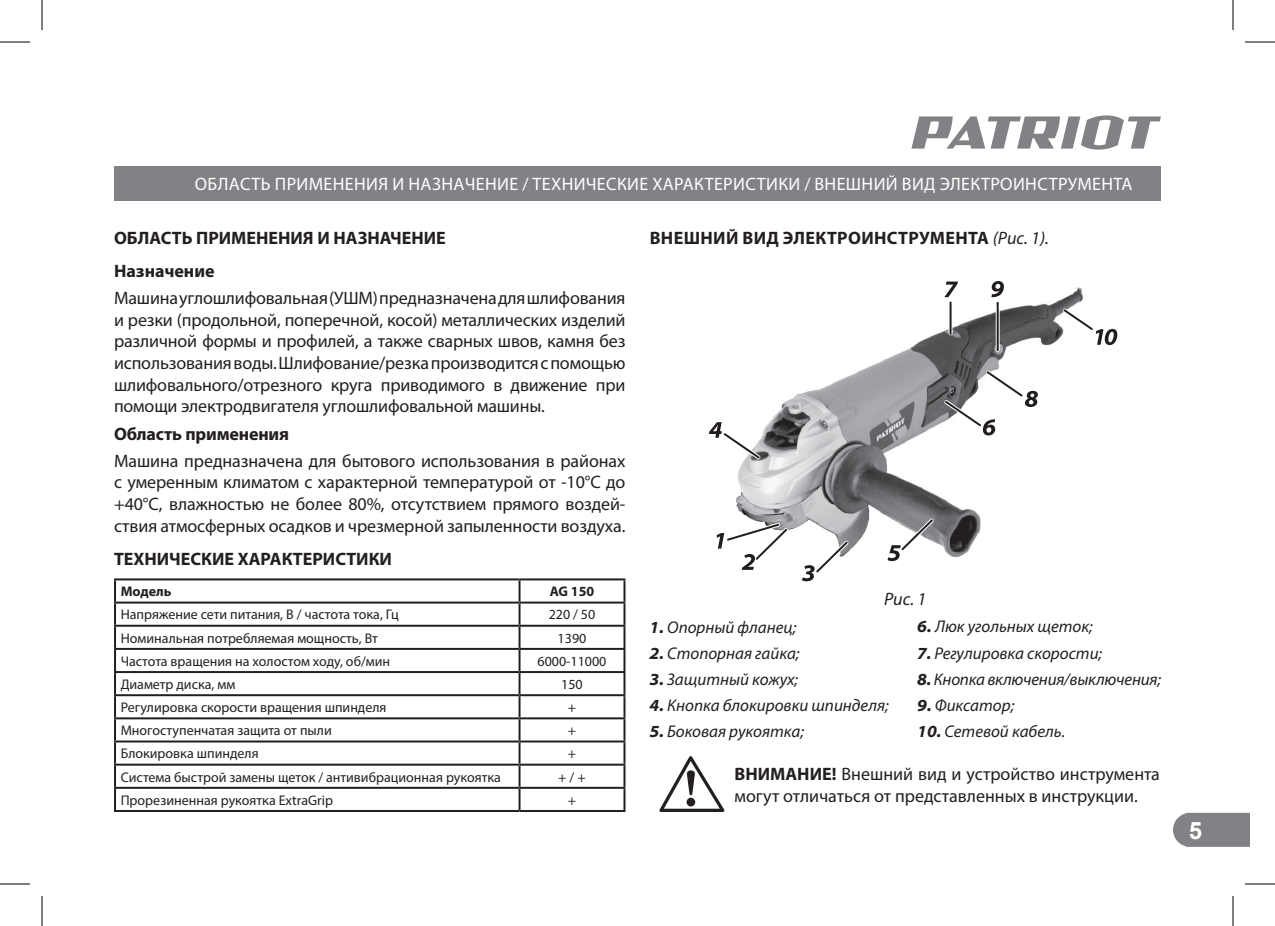
<style>
.page{position:relative;width:1275px;height:926px;background:#fff}
.page>*{position:absolute;margin:0;border:0;box-sizing:border-box;transform-origin:0 0}
.t1{font:700 24px "Arial";color:#fff}
.t2{font:18px/21.6px "Myriad Pro";letter-spacing:-.005em;color:#231f20;text-align:justify}
.t3{font:18px "Myriad Pro";letter-spacing:.02em;color:#fff}
.t4{font:700 18px/33px "Myriad Pro";color:#231f20}
.t5{font:700 18px "Myriad Pro";letter-spacing:.02em;color:#231f20}
.t6{font:italic 18px "Myriad Pro";color:#231f20}
.t7{font:italic 17px "Myriad Pro";color:#231f20}
.t8{font:14px "Myriad Pro";color:#231f20}
.t9{font:700 14px "Myriad Pro";color:#231f20}
.s1{font-weight:400;font-style:italic}
.s2{font-weight:700;font-stretch:semi-expanded}
.s3{font-weight:700}
</style>
<div class="page">
<svg style="left:1173px;top:813px;width:77px;height:34px;background:#86888b"></svg>
<svg style="left:911px;top:115px;width:250px;height:35px"></svg>
<img style="left:708px;top:281px;width:376px;height:281px">
<div style="left:114px;top:166px;width:1047px;height:34px;background:#808285"></div>
<hr style="left:114px;top:578px;width:405px;height:2px;background:#231f20">
<hr style="left:114px;top:580px;width:2px;height:22px;background:#231f20">
<hr style="left:519px;top:578px;width:106px;height:2px;background:#231f20">
<hr style="left:518px;top:580px;width:2px;height:22px;background:#231f20">
<hr style="left:623px;top:580px;width:2px;height:22px;background:#231f20">
<hr style="left:114px;top:602px;width:405px;height:2px;background:#231f20">
<hr style="left:114px;top:604px;width:2px;height:21px;background:#231f20">
<hr style="left:519px;top:602px;width:106px;height:2px;background:#231f20">
<hr style="left:518px;top:604px;width:2px;height:21px;background:#231f20">
<hr style="left:623px;top:604px;width:2px;height:21px;background:#231f20">
<hr style="left:114px;top:625px;width:405px;height:2px;background:#231f20">
<hr style="left:114px;top:627px;width:2px;height:21px;background:#231f20">
<hr style="left:519px;top:625px;width:106px;height:2px;background:#231f20">
<hr style="left:518px;top:627px;width:2px;height:21px;background:#231f20">
<hr style="left:623px;top:627px;width:2px;height:21px;background:#231f20">
<hr style="left:114px;top:648px;width:405px;height:2px;background:#231f20">
<hr style="left:114px;top:650px;width:2px;height:21px;background:#231f20">
<hr style="left:519px;top:648px;width:106px;height:2px;background:#231f20">
<hr style="left:518px;top:650px;width:2px;height:21px;background:#231f20">
<hr style="left:623px;top:650px;width:2px;height:21px;background:#231f20">
<hr style="left:114px;top:671px;width:405px;height:2px;background:#231f20">
<hr style="left:114px;top:673px;width:2px;height:21px;background:#231f20">
<hr style="left:519px;top:671px;width:106px;height:2px;background:#231f20">
<hr style="left:518px;top:673px;width:2px;height:21px;background:#231f20">
<hr style="left:623px;top:673px;width:2px;height:21px;background:#231f20">
<hr style="left:114px;top:694px;width:405px;height:2px;background:#231f20">
<hr style="left:114px;top:696px;width:2px;height:21px;background:#231f20">
<hr style="left:519px;top:694px;width:106px;height:2px;background:#231f20">
<hr style="left:518px;top:696px;width:2px;height:21px;background:#231f20">
<hr style="left:623px;top:696px;width:2px;height:21px;background:#231f20">
<hr style="left:114px;top:717px;width:405px;height:2px;background:#231f20">
<hr style="left:114px;top:719px;width:2px;height:21px;background:#231f20">
<hr style="left:519px;top:717px;width:106px;height:2px;background:#231f20">
<hr style="left:518px;top:719px;width:2px;height:21px;background:#231f20">
<hr style="left:623px;top:719px;width:2px;height:21px;background:#231f20">
<hr style="left:114px;top:740px;width:405px;height:2px;background:#231f20">
<hr style="left:114px;top:742px;width:2px;height:22px;background:#231f20">
<hr style="left:519px;top:740px;width:106px;height:2px;background:#231f20">
<hr style="left:518px;top:742px;width:2px;height:22px;background:#231f20">
<hr style="left:623px;top:742px;width:2px;height:22px;background:#231f20">
<hr style="left:114px;top:764px;width:405px;height:2px;background:#231f20">
<hr style="left:114px;top:766px;width:2px;height:21px;background:#231f20">
<hr style="left:519px;top:764px;width:106px;height:2px;background:#231f20">
<hr style="left:518px;top:766px;width:2px;height:21px;background:#231f20">
<hr style="left:623px;top:766px;width:2px;height:21px;background:#231f20">
<hr style="left:114px;top:787px;width:405px;height:2px;background:#231f20">
<hr style="left:114px;top:789px;width:2px;height:21px;background:#231f20">
<hr style="left:519px;top:787px;width:106px;height:2px;background:#231f20">
<hr style="left:518px;top:789px;width:2px;height:21px;background:#231f20">
<hr style="left:623px;top:789px;width:2px;height:21px;background:#231f20">
<hr style="left:114px;top:810px;width:405px;height:2px;background:#231f20">
<hr style="left:519px;top:810px;width:106px;height:2px;background:#231f20">
<svg style="left:659px;top:756px;width:66px;height:56px"></svg>
<svg style="left:948px;top:303px;width:4px;height:30px"></svg>
<hr style="left:949px;top:302px;width:2px;height:32px;background:#231f20">
<svg style="left:995px;top:303px;width:4px;height:47px"></svg>
<hr style="left:996px;top:303px;width:2px;height:47px;background:#231f20">
<svg style="left:717px;top:520px;width:74px;height:50px"></svg>
<svg style="left:802px;top:537px;width:50px;height:44px"></svg>
<svg style="left:709px;top:422px;width:55px;height:41px"></svg>
<svg style="left:887px;top:515px;width:50px;height:46px"></svg>
<svg style="left:944px;top:282px;width:14px;height:15px"></svg>
<svg style="left:940px;top:367px;width:98px;height:68px"></svg>
<svg style="left:991px;top:281px;width:13px;height:16px"></svg>
<svg style="left:1059px;top:305px;width:58px;height:40px"></svg>
<hr style="left:0;top:42px;width:30px;height:1px;background:#000">
<hr style="left:1245px;top:42px;width:30px;height:1px;background:#000">
<hr style="left:0;top:884px;width:30px;height:1px;background:#000">
<hr style="left:1245px;top:884px;width:30px;height:1px;background:#000">
<hr style="left:42px;top:0;width:1px;height:30px;background:#000">
<hr style="left:42px;top:896px;width:1px;height:30px;background:#000">
<hr style="left:1232px;top:0;width:1px;height:30px;background:#000">
<hr style="left:1232px;top:896px;width:1px;height:30px;background:#000">
<p class="t3" style="left:195px;top:173px;width:939px">ОБЛАСТЬ ПРИМЕНЕНИЯ И НАЗНАЧЕНИЕ / ТЕХНИЧЕСКИЕ ХАРАКТЕРИСТИКИ / ВНЕШНИЙ ВИД ЭЛЕКТРОИНСТРУМЕНТА</p>
<p class="t4" style="left:114px;top:222px;width:333px">ОБЛАСТЬ ПРИМЕНЕНИЯ И НАЗНАЧЕНИЕ<br>Назначение</p>
<p class="t2" style="left:114px;top:287px;width:513px">Машина углошлифовальная (УШМ) предназначена для шлифования и резки (продольной, поперечной, косой) металлических изделий различной формы и профилей, а также сварных швов, камня без использования воды. Шлифование/резка производится с помощью шлифовального/отрезного круга приводимого в движение при помощи электродвигателя углошлифовальной машины.</p>
<p class="t4" style="left:114px;top:417px;width:177px">Область применения</p>
<p class="t2" style="left:114px;top:450px;width:513px">Машина предназначена для бытового использования в районах с умеренным климатом с характерной температурой от -10°С до +40°С, влажностью не более 80%, отсутствием прямого воздей&shy;ствия атмосферных осадков и чрезмерной запыленности воздуха.</p>
<p class="t4" style="left:114px;top:542px;width:279px">ТЕХНИЧЕСКИЕ ХАРАКТЕРИСТИКИ</p>
<p class="t9" style="left:121px;top:584px;width:52px">Модель</p>
<p class="t9" style="left:550px;top:584px;width:46px">AG 150</p>
<p class="t8" style="left:121px;top:606px;width:279px">Напряжение сети питания, В / частота тока, Гц</p>
<p class="t8" style="left:548px;top:606px;width:48px">220 / 50</p>
<p class="t8" style="left:121px;top:629px;width:259px">Номинальная потребляемая мощность, Вт</p>
<p class="t8" style="left:557px;top:629px;width:30px">1390</p>
<p class="t8" style="left:121px;top:652px;width:271px">Частота вращения на холостом ходу, об/мин</p>
<p class="t8" style="left:537px;top:652px;width:70px">6000-11000</p>
<p class="t8" style="left:121px;top:675px;width:116px">Диаметр диска, мм</p>
<p class="t8" style="left:561px;top:675px;width:23px">150</p>
<p class="t8" style="left:121px;top:699px;width:267px">Регулировка скорости вращения шпинделя</p>
<p class="t8" style="left:568px;top:699px;width:10px">+</p>
<p class="t8" style="left:121px;top:722px;width:213px">Многоступенчатая защита от пыли</p>
<p class="t8" style="left:568px;top:722px;width:10px">+</p>
<p class="t8" style="left:121px;top:745px;width:139px">Блокировка шпинделя</p>
<p class="t8" style="left:568px;top:745px;width:10px">+</p>
<p class="t8" style="left:121px;top:768px;width:382px">Система быстрой замены щеток / антивибрационная рукоятка</p>
<p class="t8" style="left:558px;top:768px;width:29px">+ / +</p>
<p class="t8" style="left:121px;top:791px;width:214px">Прорезиненная рукоятка ExtraGrip</p>
<p class="t8" style="left:568px;top:791px;width:10px">+</p>
<p class="t5" style="left:649px;top:228px;width:401px">ВНЕШНИЙ ВИД ЭЛЕКТРОИНСТРУМЕНТА <span class="s1">(Рис. 1).</span></p>
<p class="t6" style="left:884px;top:588px;width:44px">Рис. 1</p>
<p class="t7" style="left:649px;top:616px;width:148px"><span class="s2">1.</span> Опорный фланец;</p>
<p class="t7" style="left:649px;top:642px;width:151px"><span class="s2">2.</span> Стопорная гайка;</p>
<p class="t7" style="left:649px;top:668px;width:150px"><span class="s2">3.</span> Защитный кожух;</p>
<p class="t7" style="left:649px;top:694px;width:241px"><span class="s2">4.</span> Кнопка блокировки шпинделя;</p>
<p class="t7" style="left:649px;top:720px;width:156px"><span class="s2">5.</span> Боковая рукоятка;</p>
<p class="t7" style="left:917px;top:616px;width:177px"><span class="s2">6.</span> Люк угольных щеток;</p>
<p class="t7" style="left:917px;top:642px;width:186px"><span class="s2">7.</span> Регулировка скорости;</p>
<p class="t7" style="left:917px;top:668px;width:245px"><span class="s2">8.</span> Кнопка включения/выключения;</p>
<p class="t7" style="left:917px;top:694px;width:99px"><span class="s2">9.</span> Фиксатор;</p>
<p class="t7" style="left:917px;top:720px;width:150px"><span class="s2">10.</span> Сетевой кабель.</p>
<p class="t2" style="left:734px;top:763px;width:427px"><span class="s3">ВНИМАНИЕ!</span> Внешний вид и устройство инструмента могут отличаться от представленных в инструкции.</p>
<h1 class="t1" style="left:1188px;top:814px;width:15px">5</h1>
</div>
